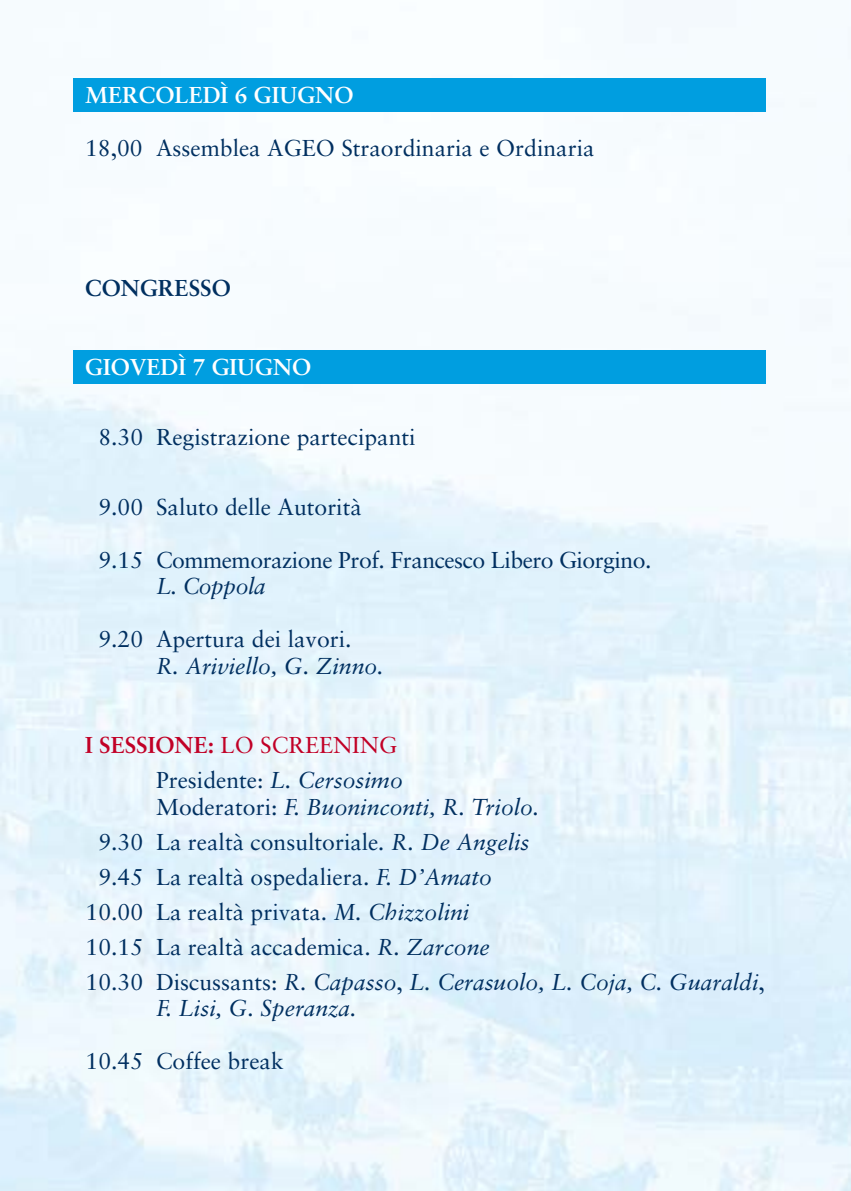
<style>
.page{position:relative;width:851px;height:1191px;background:#fff}
.page>*{position:absolute;margin:0;border:0;box-sizing:border-box;transform-origin:0 0}
.t1{font:23px "Sabon";color:#002f60}
.t2{font:italic 23px "Sabon";color:#002f60}
.t3{font:23px "Sabon";letter-spacing:-.02em;color:#002f60}
.t4{font:23px/35px "Sabon";color:#c10026;text-align:right}
.t5{font:700 23px "Sabon";color:#fff}
.t6{font:700 23px "Sabon";color:#002f60}
.t7{font:italic 23px "Sabon";letter-spacing:-.02em;color:#002f60}
.s1{font-weight:700}
.s2{color:#002f60}
.s3{font-style:italic;color:#002f60}
.s4{font-style:normal}
.s5{font-style:italic}
</style>
<div class="page">
<img style="left:0;top:0;width:850px;height:1191px">
<div style="left:73px;top:78px;width:692px;height:33px;background:#009ee0"></div>
<div style="left:73px;top:350px;width:692px;height:34px;background:#009ee0"></div>
<p class="t5" style="left:85px;top:81px;width:270px">MERCOLEDÌ 6 GIUGNO</p>
<p class="t1" style="left:85px;top:134px;width:511px">18,00 Assemblea AGEO Straordinaria e Ordinaria</p>
<p class="t6" style="left:85px;top:273px;width:147px">CONGRESSO</p>
<p class="t5" style="left:85px;top:353px;width:228px">GIOVEDÌ 7 GIUGNO</p>
<p class="t1" style="left:98px;top:423px;width:319px">8.30 Registrazione partecipanti</p>
<p class="t1" style="left:98px;top:493px;width:265px">9.00 Saluto delle Autorità</p>
<p class="t3" style="left:98px;top:546px;width:554px">9.15 Commemorazione Prof. Francesco Libero Giorgino.</p>
<p class="t7" style="left:156px;top:573px;width:111px">L. Coppola</p>
<p class="t1" style="left:98px;top:625px;width:255px">9.20 Apertura dei lavori.</p>
<p class="t2" style="left:156px;top:652px;width:229px">R. Ariviello, G. Zinno.</p>
<p class="t4" style="left:85px;top:727px;width:319px"><span class="s1">I SESSIONE:</span> LO SCREENING<br><span class="s2">Presidente:</span> <span class="s3">L. Cersosimo</span></p>
<p class="t2" style="left:156px;top:793px;width:385px"><span class="s4">Moderatori:</span> F. Buoninconti, R. Triolo.</p>
<p class="t1" style="left:98px;top:828px;width:432px">9.30 La realtà consultoriale<span class="s5">. R. De Angelis</span></p>
<p class="t1" style="left:98px;top:863px;width:395px">9.45 La realtà ospedaliera. <span class="s5">F. D’Amato</span></p>
<p class="t1" style="left:85px;top:898px;width:385px">10.00 La realtà privata. <span class="s5">M. Chizzolini</span></p>
<p class="t1" style="left:85px;top:933px;width:405px">10.15 La realtà accademica. <span class="s5">R. Zarcone</span></p>
<p class="t2" style="left:85px;top:968px;width:680px"><span class="s4">10.30 Discussants:</span> R. Capasso<span class="s4">,</span> L. Cerasuolo, L. Coja, C. Guaraldi<span class="s4">,</span></p>
<p class="t2" style="left:156px;top:994px;width:202px">F. Lisi, G. Speranza.</p>
<p class="t1" style="left:85px;top:1047px;width:200px">10.45 Coffee break</p>
</div>
